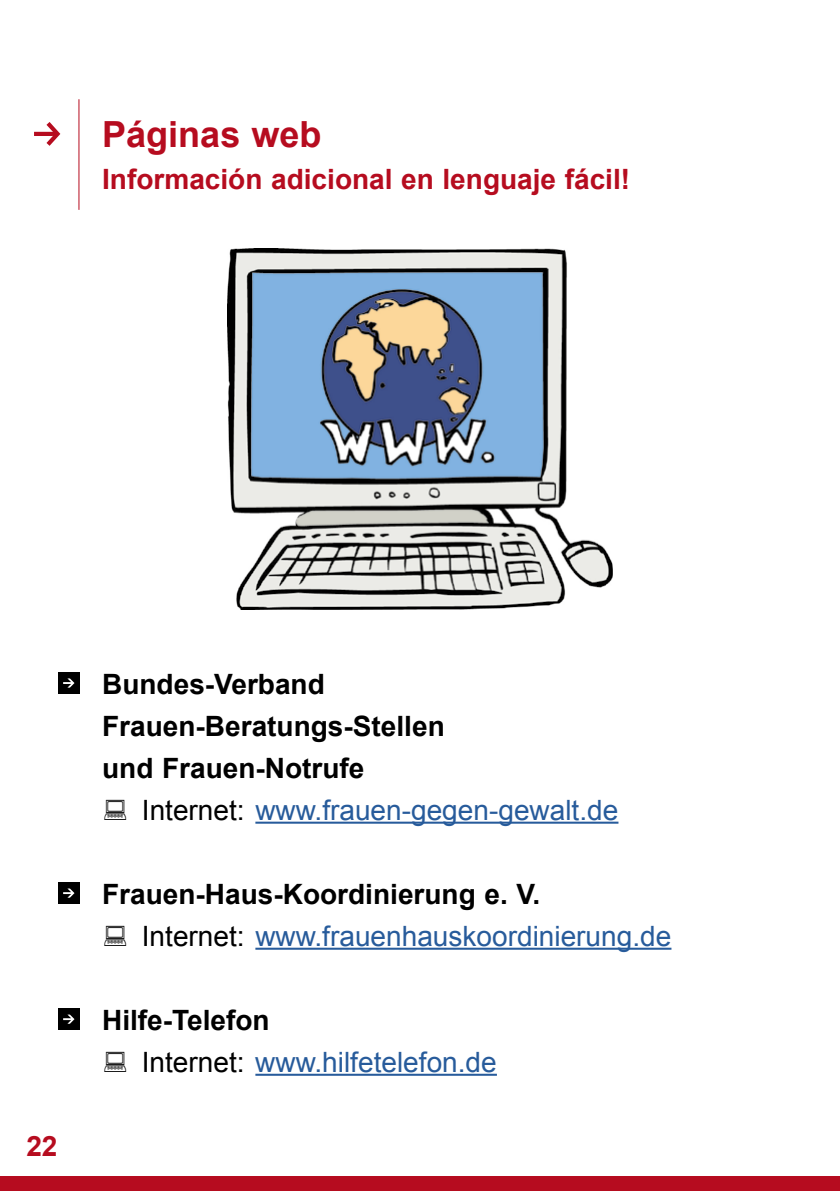
<style>
.page{position:relative;width:840px;height:1191px;background:#fff}
.page>*{position:absolute;margin:0;border:0;box-sizing:border-box;transform-origin:0 0}
.t1{font:700 36px "Arial";color:#b60c1f}
.t2{font:28px/42px "Arial";color:#275b9b}
.t3{font:700 28px/42px "Arial";color:#000}
.t4{font:700 28px "Arial";color:#b60c1f}
.s1{color:#000}
.s2{font-weight:700;color:#000}
</style>
<div class="page">
<svg style="left:34px;top:122px;width:26px;height:24px"></svg>
<hr style="left:78px;top:99px;width:1px;height:111px;background:#b60c1f">
<hr style="left:255px;top:821px;width:363px;height:2px;background:#275b9b">
<hr style="left:255px;top:947px;width:416px;height:2px;background:#275b9b">
<hr style="left:255px;top:1073px;width:241px;height:2px;background:#275b9b">
<div style="left:58px;top:672px;width:21px;height:21px;background:#000"></div>
<svg style="left:63px;top:678px;width:11px;height:9px"></svg>
<div style="left:58px;top:882px;width:21px;height:21px;background:#000"></div>
<svg style="left:63px;top:888px;width:11px;height:9px"></svg>
<div style="left:58px;top:1008px;width:21px;height:21px;background:#000"></div>
<svg style="left:63px;top:1014px;width:11px;height:9px"></svg>
<img style="left:227px;top:249px;width:385px;height:360px">
<div style="left:0;top:1176px;width:839px;height:15px;background:#b60c1f"></div>
<p class="t1" style="left:102px;top:111px;width:221px">Páginas web</p>
<p class="t4" style="left:102px;top:161px;width:529px">Información adicional en lenguaje fácil!</p>
<p class="t4" style="left:26px;top:1127px;width:33px">22</p>
<p class="t3" style="left:102px;top:664px;width:344px">Bundes-Verband<br>Frauen-Beratungs-Stellen und Frauen-Notrufe</p>
<p class="t2" style="left:142px;top:789px;width:477px"><span class="s1">Internet:</span> www.frauen-gegen-gewalt.de</p>
<p class="t2" style="left:142px;top:873px;width:530px;text-indent:-40px"><span class="s2">Frauen-Haus-Koordinierung e. V.<br></span><span class="s1">Internet:</span> www.frauenhauskoordinierung.de</p>
<p class="t2" style="left:142px;top:999px;width:356px;text-indent:-40px"><span class="s2">Hilfe-Telefon<br></span><span class="s1">Internet:</span> www.hilfetelefon.de</p>
</div>
